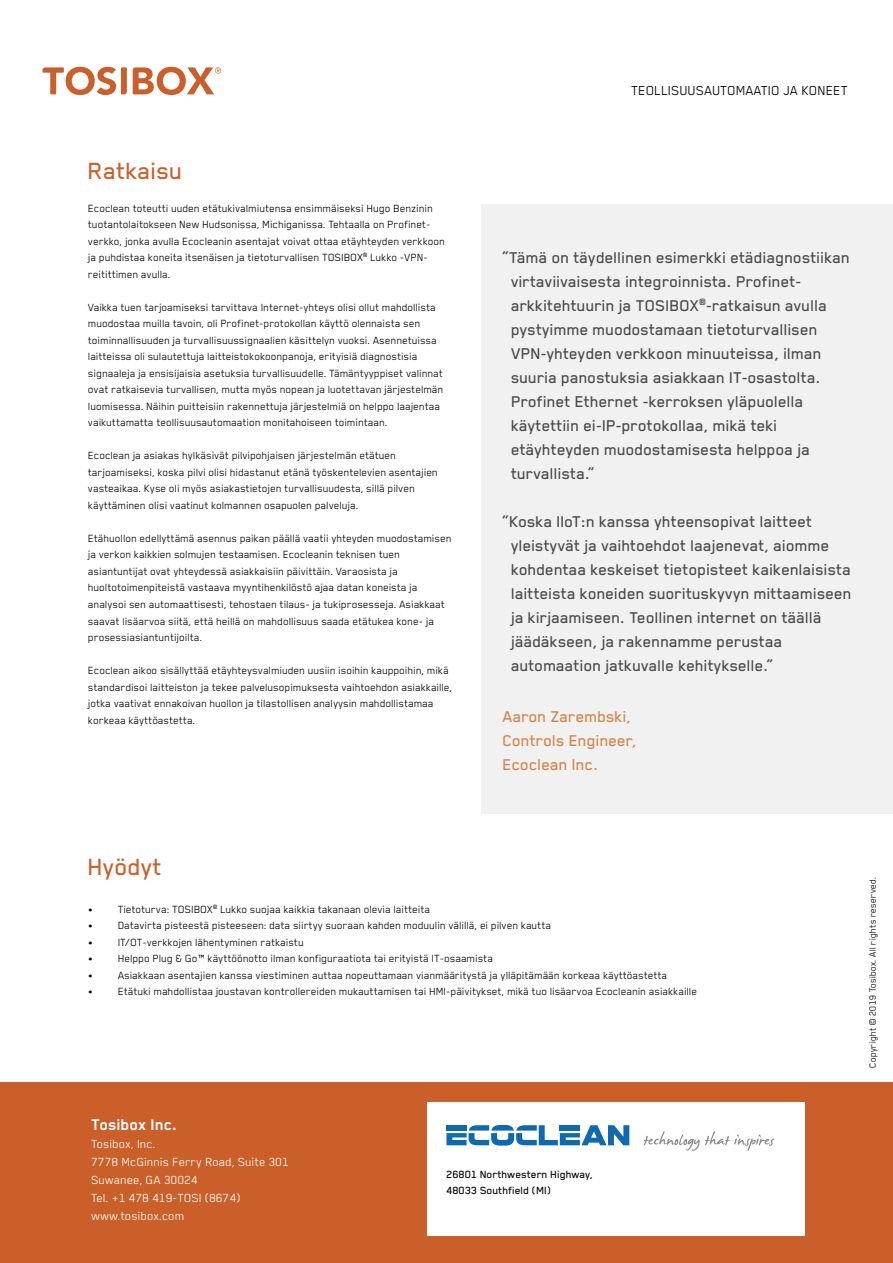
<style>
.page{position:relative;width:893px;height:1263px;background:#fff}
.page>*{position:absolute;margin:0;border:0;box-sizing:border-box;transform-origin:0 0}
.t1{font:500 27px "Blender";color:#cb5f29}
.t2{font:500 18px/24px "Blender";color:#484848}
.t3{font:500 18px/24px "Blender";color:#d48349}
.t4{font:700 18px "Blender";color:#fff}
.t5{font:15px "Blender";color:#000}
.t6{font:13.5px/18px "Blender";color:#fff}
.t7{font:12px/16.5px "Blender";color:#000}
.t8{font:500 12px/16.5px "Blender";color:#000}
.t9{font:10.5px "Blender";color:#000}
</style>
<div class="page">
<div style="left:0;top:1082px;width:893px;height:181px;background:#cb5f29"></div>
<div style="left:427px;top:1102px;width:378px;height:134px;background:#fff"></div>
<svg style="left:43px;top:67px;width:178px;height:28px"></svg>
<div style="left:482px;top:204px;width:411px;height:610px;background:#f1f1f1"></div>
<svg style="left:446px;top:1125px;width:183px;height:20px"></svg>
<svg style="left:644px;top:1131px;width:130px;height:20px"></svg>
<h1 class="t1" style="left:88px;top:156px;width:96px">Ratkaisu</h1>
<p class="t7" style="left:88px;top:200px;width:358px">Ecoclean toteutti uuden etätukivalmiutensa ensimmäiseksi Hugo Benzinin tuotantolaitokseen New Hudsonissa, Michiganissa. Tehtaalla on Profinet&shy;verkko, jonka avulla Ecocleanin asentajat voivat ottaa etäyhteyden verkkoon ja puhdistaa koneita itsenäisen ja tietoturvallisen TOSIBOX<sup>®</sup> Lukko -VPN&shy;reitittimen avulla.</p>
<p class="t7" style="left:88px;top:299px;width:357px">Vaikka tuen tarjoamiseksi tarvittava Internet-yhteys olisi ollut mahdollista muodostaa muilla tavoin, oli Profinet-protokollan käyttö olennaista sen toiminnallisuuden ja turvallisuussignaalien käsittelyn vuoksi. Asennetuissa laitteissa oli sulautettuja laitteistokokoonpanoja, erityisiä diagnostisia signaaleja ja ensisijaisia asetuksia turvallisuudelle. Tämäntyyppiset valinnat ovat ratkaisevia turvallisen, mutta myös nopean ja luotettavan järjestelmän luomisessa. Näihin puitteisiin rakennettuja järjestelmiä on helppo laajentaa vaikuttamatta teollisuusautomaation monitahoiseen toimintaan.</p>
<p class="t7" style="left:88px;top:447px;width:351px">Ecoclean ja asiakas hylkäsivät pilvipohjaisen järjestelmän etätuen tarjoamiseksi, koska pilvi olisi hidastanut etänä työskentelevien asentajien vasteaikaa. Kyse oli myös asiakastietojen turvallisuudesta, sillä pilven käyttäminen olisi vaatinut kolmannen osapuolen palveluja.</p>
<p class="t7" style="left:88px;top:530px;width:365px">Etähuollon edellyttämä asennus paikan päällä vaatii yhteyden muodostamisen ja verkon kaikkien solmujen testaamisen. Ecocleanin teknisen tuen asiantuntijat ovat yhteydessä asiakkaisiin päivittäin. Varaosista ja huoltotoimenpiteistä vastaava myyntihenkilöstö ajaa datan koneista ja analysoi sen automaattisesti, tehostaen tilaus- ja tukiprosesseja. Asiakkaat saavat lisäarvoa siitä, että heillä on mahdollisuus saada etätukea kone- ja prosessiasiantuntijoilta.</p>
<p class="t7" style="left:88px;top:662px;width:366px">Ecoclean aikoo sisällyttää etäyhteysvalmiuden uusiin isoihin kauppoihin, mikä standardisoi laitteiston ja tekee palvelusopimuksesta vaihtoehdon asiakkaille, jotka vaativat ennakoivan huollon ja tilastollisen analyysin mahdollistamaa korkeaa käyttöastetta.</p>
<p class="t5" style="left:632px;top:82px;width:218px">TEOLLISUUSAUTOMAATIO JA KONEET</p>
<p class="t2" style="left:511px;top:245px;width:340px;text-indent:-8px">”Tämä on täydellinen esimerkki etädiagnostiikan virtaviivaisesta integroinnista. Profinet&shy;arkkitehtuurin ja TOSIBOX<sup>®</sup>-ratkaisun avulla pystyimme muodostamaan tietoturvallisen VPN-yhteyden verkkoon minuuteissa, ilman suuria panostuksia asiakkaan IT-osastolta.<br>Profinet Ethernet -kerroksen yläpuolella käytettiin ei-IP-protokollaa, mikä teki etäyhteyden muodostamisesta helppoa ja turvallista.”</p>
<p class="t2" style="left:511px;top:509px;width:342px;text-indent:-8px">“Koska IIoT:n kanssa yhteensopivat laitteet yleistyvät ja vaihtoehdot laajenevat, aiomme kohdentaa keskeiset tietopisteet kaikenlaisista laitteista koneiden suorituskyvyn mittaamiseen ja kirjaamiseen. Teollinen internet on täällä jäädäkseen, ja rakennamme perustaa automaation jatkuvalle kehitykselle.”</p>
<h2 class="t3" style="left:503px;top:704px;width:136px">Aaron Zarembski,<br>Controls Engineer,<br>Ecoclean Inc.</h2>
<h1 class="t1" style="left:88px;top:852px;width:76px">Hyödyt</h1>
<p class="t7" style="left:88px;top:900px;width:344px">• Tietoturva: TOSIBOX<sup>®</sup> Lukko suojaa kaikkia takanaan olevia laitteita</p>
<p class="t7" style="left:88px;top:917px;width:465px">• Datavirta pisteestä pisteeseen: data siirtyy suoraan kahden moduulin välillä, ei pilven kautta</p>
<p class="t7" style="left:88px;top:933px;width:217px">• IT/OT-verkkojen lähentyminen ratkaistu</p>
<p class="t7" style="left:88px;top:950px;width:407px">• Helppo Plug &amp; Go™ käyttöönotto ilman konfiguraatiota tai erityistä IT-osaamista</p>
<p class="t7" style="left:88px;top:966px;width:581px">• Asiakkaan asentajien kanssa viestiminen auttaa nopeuttamaan vianmääritystä ja ylläpitämään korkeaa käyttöastetta</p>
<p class="t7" style="left:88px;top:983px;width:611px">• Etätuki mahdollistaa joustavan kontrollereiden mukauttamisen tai HMI-päivitykset, mikä tuo lisäarvoa Ecocleanin asiakkaille</p>
<h2 class="t4" style="left:91px;top:1115px;width:87px">Tosibox Inc.</h2>
<p class="t6" style="left:91px;top:1135px;width:199px">Tosibox, Inc.<br>7778 McGinnis Ferry Road, Suite 301<br>Suwanee, GA 30024<br>Tel. +1 478 419-TOSI (8674) www.tosibox.com</p>
<p class="t8" style="left:446px;top:1166px;width:148px">26801 Northwestern Highway,<br>48033 Southfield (MI)</p>
<p class="t9" style="left:867px;top:1068px;width:193px;rotate:-90deg">Copyright © 2019 Tosibox. All rights reserved.</p>
</div>
